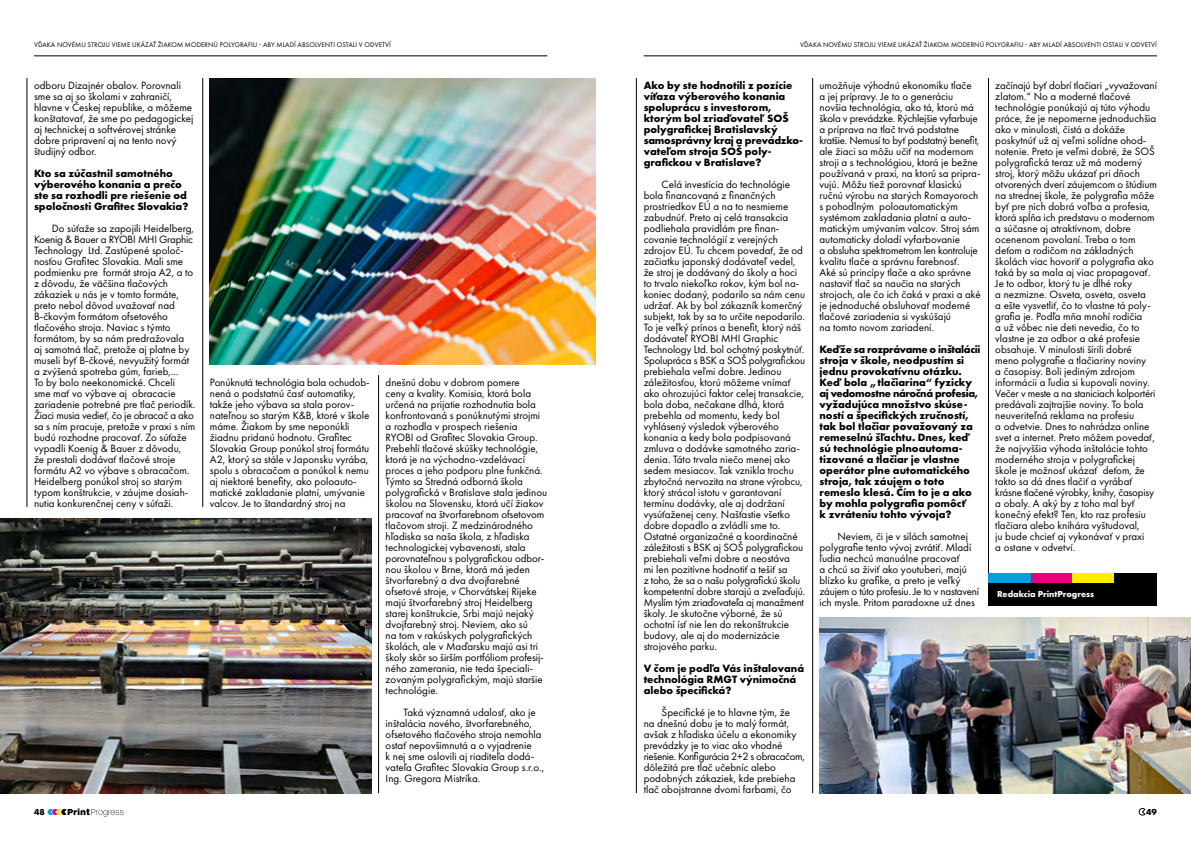
<style>
.page{position:relative;width:1191px;height:842px;background:#fff}
.page>*{position:absolute;margin:0;border:0;box-sizing:border-box;transform-origin:0 0}
.t1{font:11px/11px "Futura PT";color:#000}
.t2{font:700 11px/11px "Futura PT";color:#000}
.t3{font:700 9px "Futura PT";color:#fff}
.t4{font:700 9px "Futura PT";color:#000}
.t5{font:7px "Futura PT";letter-spacing:.01em;color:#000}
</style>
<div class="page">
<img style="left:210px;top:78px;width:385px;height:286px">
<img style="left:819px;top:617px;width:372px;height:176px">
<img style="left:0;top:518px;width:371px;height:275px">
<hr style="left:636px;top:78px;width:1px;height:715px;background:#000">
<hr style="left:812px;top:78px;width:1px;height:715px;background:#000">
<hr style="left:988px;top:78px;width:1px;height:528px;background:#000">
<hr style="left:27px;top:78px;width:1px;height:429px;background:#000">
<hr style="left:202px;top:78px;width:1px;height:429px;background:#000">
<hr style="left:378px;top:375px;width:1px;height:418px;background:#000">
<div style="left:988px;top:581px;width:169px;height:25px;background:#000"></div>
<div style="left:988px;top:573px;width:43px;height:10px;background:#009fe3"></div>
<div style="left:1031px;top:573px;width:42px;height:10px;background:#e6007d"></div>
<div style="left:1071px;top:573px;width:43px;height:10px;background:#ffed00"></div>
<div style="left:1114px;top:573px;width:43px;height:10px;background:#000"></div>
<hr style="left:34px;top:56px;width:513px;height:1px;background:#000">
<hr style="left:643px;top:56px;width:514px;height:1px;background:#000">
<svg style="left:1138px;top:808px;width:8px;height:8px"></svg>
<svg style="left:48px;top:808px;width:76px;height:9px"></svg>
<p class="t5" style="left:34px;top:41px;width:358px">VĎAKA NOVÉMU STROJU VIEME UKÁZAŤ ŽIAKOM MODERNÚ POLYGRAFIU - ABY MLADÍ ABSOLVENTI OSTALI V ODVETVÍ</p>
<p class="t5" style="left:800px;top:41px;width:358px">VĎAKA NOVÉMU STROJU VIEME UKÁZAŤ ŽIAKOM MODERNÚ POLYGRAFIU - ABY MLADÍ ABSOLVENTI OSTALI V ODVETVÍ</p>
<p class="t1" style="left:34px;top:80px;width:161px">odboru Dizajnér obalov. Porovnali sme sa aj so školami v zahraničí, hlavne v Českej republike, a môžeme konštatovať, že sme po pedagogickej aj technickej a softvérovej stránke dobre pripravení aj na tento nový študijný odbor.</p>
<p class="t2" style="left:34px;top:168px;width:156px">Kto sa zúčastnil samotného výberového konania a prečo ste sa rozhodli pre riešenie od spoločnosti Grafitec Slovakia?</p>
<p class="t1" style="left:34px;top:223px;width:163px;text-indent:18px">Do súťaže sa zapojili Heidelberg, Koenig &amp; Bauer a RYOBI MHI Graphic Technology Ltd. Zastúpené spoloč&shy;nosťou Grafitec Slovakia. Mali sme podmienku pre formát stroja A2, a to z dôvodu, že väčšina tlačových zákaziek u nás je v tomto formáte, preto nebol dôvod uvažovať nad B-čkovým formátom ofsetového tlačového stroja. Naviac s týmto formátom, by sa nám predražovala<br>aj samotná tlač, pretože aj platne by museli byť B-čkové, nevyužitý formát a zvýšená spotreba gúm, farieb,...<br>To by bolo neekonomické. Chceli<br>sme mať vo výbave aj obracacie zariadenie potrebné pre tlač periodík.<br>Žiaci musia vedieť, čo je obracač a ako sa s ním pracuje, pretože v praxi s ním budú rozhodne pracovať. Zo súťaže vypadli Koenig &amp; Bauer z dôvodu,<br>že prestali dodávať tlačové stroje formátu A2 vo výbave s obracačom.<br>Heidelberg ponúkol stroj so starým typom konštrukcie, v záujme dosiah&shy;nutia konkurenčnej ceny v súťaži.</p>
<p class="t1" style="left:210px;top:377px;width:161px">Ponúknutá technológia bola ochudob&shy;nená o podstatnú časť automatiky, takže jeho výbava sa stala porov&shy;nateľnou so starým K&amp;B, ktoré v škole máme. Žiakom by sme neponúkli žiadnu pridanú hodnotu. Grafitec Slovakia Group ponúkol stroj formátu A2, ktorý sa stále v Japonsku vyrába, spolu s obracačom a ponúkol k nemu aj niektoré benefity, ako poloauto&shy;matické zakladanie platní, umývanie valcov. Je to štandardný stroj na</p>
<p class="t1" style="left:386px;top:377px;width:163px">dnešnú dobu v dobrom pomere<br>ceny a kvality. Komisia, ktorá bola určená na prijatie rozhodnutia bola konfrontovaná s ponúknutými strojmi a rozhodla v prospech riešenia RYOBI od Grafitec Slovakia Group.<br>Prebehli tlačové skúšky technológie, ktorá je na východno-vzdelávací proces a jeho podporu plne funkčná.<br>Týmto sa Stredná odborná škola polygrafická v Bratislave stala jedinou školou na Slovensku, ktorá učí žiakov pracovať na štvorfarebnom ofsetovom tlačovom stroji. Z medzinárodného hľadiska sa naša škola, z hľadiska technologickej vybavenosti, stala porovnateľnou s polygrafickou odbor&shy;nou školou v Brne, ktorá má jeden štvorfarebný a dva dvojfarebné ofsetové stroje, v Chorvátskej Rijeke majú štvorfarebný stroj Heidelberg starej konštrukcie, Srbi majú nejaký dvojfarebný stroj. Neviem, ako sú<br>na tom v rakúskych polygrafických školách, ale v Maďarsku majú asi tri školy skôr so širším portfóliom profesij&shy;ného zamerania, nie teda špeciali&shy;zovaným polygrafickým, majú staršie technológie.</p>
<p class="t1" style="left:386px;top:707px;width:160px;text-indent:18px">Taká významná udalosť, ako je inštalácia nového, štvorfarebného, ofsetového tlačového stroja nemohla ostať nepovšimnutá a o vyjadrenie<br>k nej sme oslovili aj riaditeľa dodá&shy;vateľa Grafitec Slovakia Group s.r.o., Ing. Gregora Mistríka.</p>
<p class="t2" style="left:643px;top:80px;width:161px">Ako by ste hodnotili z pozície víťaza výberového konania spoluprácu s investorom, ktorým bol zriaďovateľ SOŠ polygrafickej Bratislavský samosprávny kraj a prevádzko&shy;vateľom stroja SOŠ poly&shy;grafickou v Bratislave?</p>
<p class="t1" style="left:643px;top:179px;width:163px;text-indent:18px">Celá investícia do technológie bola financovaná z finančných prostriedkov EÚ a na to nesmieme zabudnúť. Preto aj celá transakcia podliehala pravidlám pre finan&shy;covanie technológií z verejných zdrojov EÚ. Tu chcem povedať, že od začiatku japonský dodávateľ vedel, že stroj je dodávaný do školy a hoci to trvalo niekoľko rokov, kým bol na&shy;koniec dodaný, podarilo sa nám cenu udržať. Ak by bol zákazník komerčný subjekt, tak by sa to určite nepodarilo.<br>To je veľký prínos a benefit, ktorý náš dodávateľ RYOBI MHI Graphic Technology Ltd. bol ochotný poskytnúť.<br>Spolupráca s BSK a SOŠ polygrafickou prebiehala veľmi dobre. Jedinou záležitosťou, ktorú môžeme vnímať ako ohrozujúci faktor celej transakcie, bola doba, nečakane dlhá, ktorá prebehla od momentu, kedy bol vyhlásený výsledok výberového konania a kedy bola podpisovaná zmluva o dodávke samotného zaria&shy;denia. Táto trvala niečo menej ako sedem mesiacov. Tak vznikla trochu zbytočná nervozita na strane výrobcu, ktorý strácal istotu v garantovaní termínu dodávky, ale aj dodržaní vysúťaženej ceny. Našťastie všetko dobre dopadlo a zvládli sme to.<br>Ostatné organizačné a koordinačné záležitosti s BSK aj SOŠ polygrafickou prebiehali veľmi dobre a neostáva<br>mi len pozitívne hodnotiť a tešiť sa<br>z toho, že sa o našu polygrafickú školu kompetentní dobre starajú a zveľaďujú.<br>Myslím tým zriaďovateľa aj manažment školy. Je skutočne výborné, že sú ochotní ísť nie len do rekonštrukcie budovy, ale aj do modernizácie strojového parku.</p>
<p class="t2" style="left:643px;top:663px;width:162px">V čom je podľa Vás inštalovaná technológia RMGT výnimočná alebo špecifická?</p>
<p class="t1" style="left:643px;top:707px;width:163px;text-indent:18px">Špecifické je to hlavne tým, že<br>na dnešnú dobu je to malý formát, avšak z hľadiska účelu a ekonomiky prevádzky je to viac ako vhodné riešenie. Konfigurácia 2+2 s obracačom, dôležitá pre tlač učebníc alebo podobných zákaziek, kde prebieha tlač obojstranne dvomi farbami, čo</p>
<p class="t1" style="left:819px;top:80px;width:163px">umožňuje výhodnú ekonomiku tlače<br>a jej prípravy. Je to o generáciu novšia technológia, ako tá, ktorú má škola v prevádzke. Rýchlejšie vyfarbuje a príprava na tlač trvá podstatne kratšie. Nemusí to byť podstatný benefit, ale žiaci sa môžu učiť na modernom stroji a s technológiou, ktorá je bežne používaná v praxi, na ktorú sa pripra&shy;vujú. Môžu tiež porovnať klasickú ručnú výrobu na starých Romayoroch s pohodlným poloautomatickým systémom zakladania platní a auto&shy;matickým umývaním valcov. Stroj sám automaticky doladí vyfarbovanie<br>a obsluha spektrometrom len kontroluje kvalitu tlače a správnu farebnosť.<br>Aké sú princípy tlače a ako správne nastaviť tlač sa naučia na starých strojoch, ale čo ich čaká v praxi a aké je jednoduché obsluhovať moderné tlačové zariadenia si vyskúšajú<br>na tomto novom zariadení.</p>
<p class="t2" style="left:819px;top:344px;width:162px">Keďže sa rozprávame o inštalácii stroja v škole, neodpustím si jednu provokatívnu otázku.<br>Keď bola „tlačiarina“ fyzicky aj vedomostne náročná profesia, vyžadujúca množstvo skúse&shy;ností a špecifických zručností, tak bol tlačiar považovaný za remeselnú šľachtu. Dnes, keď sú technológie plnoautoma&shy;tizované a tlačiar je vlastne operátor plne automatického stroja, tak záujem o toto remeslo klesá. Čím to je a ako by mohla polygrafia pomôcť<br>k zvráteniu tohto vývoja?</p>
<p class="t1" style="left:819px;top:531px;width:161px;text-indent:18px">Neviem, či je v silách samotnej polygrafie tento vývoj zvrátiť. Mladí ľudia nechcú manuálne pracovať<br>a chcú sa živiť ako youtuberi, majú blízko ku grafike, a preto je veľký záujem o túto profesiu. Je to v nastavení ich mysle. Pritom paradoxne už dnes</p>
<p class="t1" style="left:995px;top:80px;width:163px">začínajú byť dobrí tlačiari „vyvažovaní zlatom.“ No a moderné tlačové technológie ponúkajú aj túto výhodu práce, že je nepomerne jednoduchšia ako v minulosti, čistá a dokáže poskytnúť už aj veľmi solídne ohod&shy;notenie. Preto je veľmi dobré, že SOŠ polygrafická teraz už má moderný stroj, ktorý môžu ukázať pri dňoch otvorených dverí záujemcom o štúdium na strednej škole, že polygrafia môže byť pre nich dobrá voľba a profesia, ktorá spĺňa ich predstavu o modernom a súčasne aj atraktívnom, dobre ocenenom povolaní. Treba o tom deťom a rodičom na základných školách viac hovoriť a polygrafia ako taká by sa mala aj viac propagovať.<br>Je to odbor, ktorý tu je dlhé roky<br>a nezmizne. Osveta, osveta, osveta<br>a ešte vysvetliť, čo to vlastne tá poly&shy;grafia je. Podľa mňa mnohí rodičia<br>a už vôbec nie deti nevedia, čo to vlastne je za odbor a aké profesie obsahuje. V minulosti šírili dobré meno polygrafie a tlačiariny noviny<br>a časopisy. Boli jediným zdrojom informácii a ľudia si kupovali noviny.<br>Večer v meste a na staniciach kolportéri predávali zajtrajšie noviny. To bola neuveriteľná reklama na profesiu<br>a odvetvie. Dnes to nahrádza online svet a internet. Preto môžem povedať, že najvyššia výhoda inštalácie tohto moderného stroja v polygrafickej škole je možnosť ukázať deťom, že takto sa dá dnes tlačiť a vyrábať krásne tlačené výrobky, knihy, časopisy a obaly. A aký by z toho mal byť konečný efekt? Ten, kto raz profesiu tlačiara alebo knihára vyštudoval,<br>ju bude chcieť aj vykonávať v praxi<br>a ostane v odvetví.</p>
<p class="t3" style="left:997px;top:588px;width:99px">Redakcia PrintProgress</p>
<p class="t4" style="left:34px;top:806px;width:12px">48</p>
<p class="t4" style="left:1146px;top:806px;width:12px">49</p>
</div>
